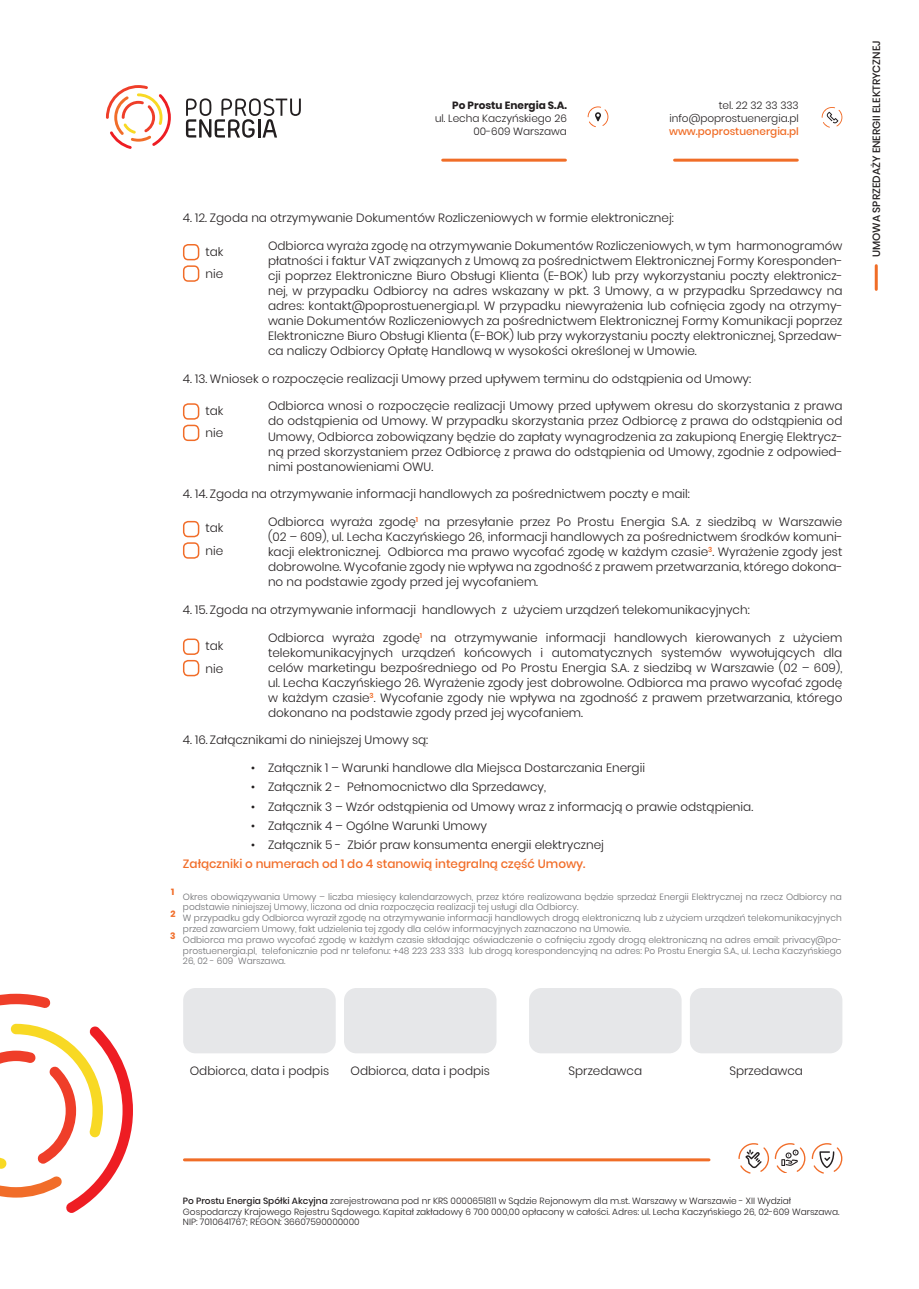
<style>
.page{position:relative;width:919px;height:1289px;background:#fff}
.page>*{position:absolute;margin:0;border:0;box-sizing:border-box;transform-origin:0 0}
.t1{font:300 12px/15px "Poppins";color:#231f20;text-align:justify}
.t2{font:500 12px "Poppins";color:#f16d29}
.t3{font:300 10.5px/12.6px "Poppins";color:#231f20;text-align:right}
.t4{font:500 10.5px "Poppins";color:#231f20}
.t5{font:500 10.5px "Poppins";color:#f06d27}
.t6{font:700 10.5px "Poppins";color:#231f20}
.t7{font:300 9px/10.8px "Poppins";color:#6c6d70}
.t8{font:300 9px/10.8px "Poppins";color:#231f20}
.t9{font:700 9px "Poppins";color:#f16d29}
.s1{font-weight:500}
</style>
<div class="page">
<hr style="left:442px;top:159px;width:123px;height:3px;background:#f06d27">
<hr style="left:184px;top:1158px;width:525px;height:3px;background:#f06d27">
<hr style="left:674px;top:159px;width:123px;height:3px;background:#f06d27">
<hr style="left:874px;top:266px;width:3px;height:23px;background:#f06d27">
<svg style="left:821px;top:107px;width:21px;height:21px"></svg>
<svg style="left:587px;top:106px;width:21px;height:21px"></svg>
<svg style="left:186px;top:98px;width:115px;height:40px"></svg>
<svg style="left:106px;top:85px;width:65px;height:64px"></svg>
<svg style="left:0;top:993px;width:133px;height:219px"></svg>
<svg style="left:738px;top:1143px;width:67px;height:30px"></svg>
<svg style="left:811px;top:1143px;width:31px;height:30px"></svg>
<div style="left:183px;top:244px;width:16px;height:16px;border:2px solid #f16d29;border-radius:4px"></div>
<div style="left:183px;top:265px;width:16px;height:17px;border:2px solid #f16d29;border-radius:4px"></div>
<div style="left:183px;top:403px;width:16px;height:16px;border:2px solid #f16d29;border-radius:4px"></div>
<div style="left:183px;top:424px;width:16px;height:17px;border:2px solid #f16d29;border-radius:4px"></div>
<div style="left:183px;top:521px;width:16px;height:16px;border:2px solid #f16d29;border-radius:4px"></div>
<div style="left:183px;top:542px;width:16px;height:16px;border:2px solid #f16d29;border-radius:4px"></div>
<div style="left:183px;top:638px;width:16px;height:17px;border:2px solid #f16d29;border-radius:4px"></div>
<div style="left:183px;top:660px;width:16px;height:16px;border:2px solid #f16d29;border-radius:4px"></div>
<div style="left:689px;top:988px;width:153px;height:65px;background:#e6e7e9;border-radius:12px"></div>
<div style="left:529px;top:988px;width:152px;height:65px;background:#e6e7e9;border-radius:12px"></div>
<div style="left:183px;top:988px;width:153px;height:65px;background:#e6e7e9;border-radius:12px"></div>
<div style="left:344px;top:988px;width:152px;height:65px;background:#e6e7e9;border-radius:12px"></div>
<p class="t6" style="left:452px;top:100px;width:116px">Po Prostu Energia S.A.</p>
<p class="t3" style="left:435px;top:112px;width:133px">ul. Lecha Kaczyńskiego 26<br>00-609 Warszawa</p>
<p class="t3" style="left:669px;top:99px;width:131px">tel. 22 32 33 333 info@poprostuenergia.pl</p>
<p class="t5" style="left:669px;top:125px;width:131px">www.poprostuenergia.pl</p>
<p class="t1" style="left:183px;top:210px;width:492px">4. 12. Zgoda na otrzymywanie Dokumentów Rozliczeniowych w formie elektronicznej:</p>
<p class="t1" style="left:268px;top:238px;width:576px">Odbiorca wyraża zgodę na otrzymywanie Dokumentów Rozliczeniowych, w tym harmonogramów płatności i faktur VAT związanych z Umową za pośrednictwem Elektronicznej Formy Koresponden&shy;cji poprzez Elektroniczne Biuro Obsługi Klienta (E-BOK) lub przy wykorzystaniu poczty elektronicz&shy;nej, w przypadku Odbiorcy na adres wskazany w pkt. 3 Umowy, a w przypadku Sprzedawcy na adres: kontakt@poprostuenergia.pl. W przypadku niewyrażenia lub cofnięcia zgody na otrzymy&shy;wanie Dokumentów Rozliczeniowych za pośrednictwem Elektronicznej Formy Komunikacji poprzez Elektroniczne Biuro Obsługi Klienta (E-BOK) lub przy wykorzystaniu poczty elektronicznej, Sprzedaw&shy;ca naliczy Odbiorcy Opłatę Handlową w wysokości określonej w Umowie.</p>
<p class="t1" style="left:183px;top:371px;width:569px">4. 13. Wniosek o rozpoczęcie realizacji Umowy przed upływem terminu do odstąpienia od Umowy:</p>
<p class="t1" style="left:268px;top:399px;width:576px">Odbiorca wnosi o rozpoczęcie realizacji Umowy przed upływem okresu do skorzystania z prawa do odstąpienia od Umowy. W przypadku skorzystania przez Odbiorcę z prawa do odstąpienia od Umowy, Odbiorca zobowiązany będzie do zapłaty wynagrodzenia za zakupioną Energię Elektrycz&shy;ną przed skorzystaniem przez Odbiorcę z prawa do odstąpienia od Umowy, zgodnie z odpowied&shy;nimi postanowieniami OWU.</p>
<p class="t1" style="left:183px;top:486px;width:508px">4. 14. Zgoda na otrzymywanie informacji handlowych za pośrednictwem poczty e mail:</p>
<p class="t1" style="left:268px;top:514px;width:576px">Odbiorca wyraża zgodę<sup>1</sup> na przesyłanie przez Po Prostu Energia S.A. z siedzibą w Warszawie (02 – 609), ul. Lecha Kaczyńskiego 26, informacji handlowych za pośrednictwem środków komuni&shy;kacji elektronicznej. Odbiorca ma prawo wycofać zgodę w każdym czasie<sup>3</sup>. Wyrażenie zgody jest dobrowolne. Wycofanie zgody nie wpływa na zgodność z prawem przetwarzania, którego dokona&shy;no na podstawie zgody przed jej wycofaniem.</p>
<p class="t1" style="left:183px;top:602px;width:568px">4. 15. Zgoda na otrzymywanie informacji handlowych z użyciem urządzeń telekomunikacyjnych:</p>
<p class="t1" style="left:268px;top:630px;width:576px">Odbiorca wyraża zgodę<sup>1</sup> na otrzymywanie informacji handlowych kierowanych z użyciem telekomunikacyjnych urządzeń końcowych i automatycznych systemów wywołujących dla celów marketingu bezpośredniego od Po Prostu Energia S.A. z siedzibą w Warszawie (02 – 609), ul. Lecha Kaczyńskiego 26. Wyrażenie zgody jest dobrowolne. Odbiorca ma prawo wycofać zgodę w każdym czasie<sup>3</sup>. Wycofanie zgody nie wpływa na zgodność z prawem przetwarzania, którego dokonano na podstawie zgody przed jej wycofaniem.</p>
<p class="t1" style="left:183px;top:732px;width:247px">4. 16. Załącznikami do niniejszej Umowy są:</p>
<p class="t1" style="left:251px;top:760px;width:395px">• Załącznik 1 – Warunki handlowe dla Miejsca Dostarczania Energii</p>
<p class="t1" style="left:251px;top:779px;width:296px">• Załącznik 2 - Pełnomocnictwo dla Sprzedawcy,</p>
<p class="t1" style="left:251px;top:799px;width:503px">• Załącznik 3 – Wzór odstąpienia od Umowy wraz z informacją o prawie odstąpienia.</p>
<p class="t1" style="left:251px;top:818px;width:237px">• Załącznik 4 – Ogólne Warunki Umowy</p>
<p class="t1" style="left:251px;top:837px;width:354px">• Załącznik 5 - Zbiór praw konsumenta energii elektrycznej</p>
<p class="t2" style="left:183px;top:857px;width:404px">Załączniki o numerach od 1 do 4 stanowią integralną część Umowy.</p>
<p class="t1" style="left:205px;top:240px;width:20px;line-height:22.5px">tak nie</p>
<p class="t1" style="left:205px;top:399px;width:20px;line-height:22.5px">tak nie</p>
<p class="t1" style="left:205px;top:517px;width:20px;line-height:22.5px">tak nie</p>
<p class="t1" style="left:205px;top:634px;width:20px;line-height:22.5px">tak nie</p>
<p class="t9" style="left:171px;top:887px;width:5px">1</p>
<p class="t9" style="left:170px;top:909px;width:7px">2</p>
<p class="t9" style="left:170px;top:930px;width:7px">3</p>
<p class="t7" style="left:183px;top:891px;width:660px">Okres obowiązywania Umowy – liczba miesięcy kalendarzowych, przez które realizowana będzie sprzedaż Energii Elektrycznej na rzecz Odbiorcy na podstawie niniejszej Umowy, liczona od dnia rozpoczęcia realizacji tej usługi dla Odbiorcy.<br>W przypadku gdy Odbiorca wyraził zgodę na otrzymywanie informacji handlowych drogą elektroniczną lub z użyciem urządzeń telekomunikacyjnych przed zawarciem Umowy, fakt udzielenia tej zgody dla celów informacyjnych zaznaczono na Umowie.<br>Odbiorca ma prawo wycofać zgodę w każdym czasie składając oświadczenie o cofnięciu zgody drogą elektroniczną na adres email: privacy@po&shy;prostuenergia.pl, telefonicznie pod nr telefonu: +48 223 233 333 lub drogą korespondencyjną na adres: Po Prostu Energia S.A., ul. Lecha Kaczyńskiego 26, 02 - 609 Warszawa.</p>
<p class="t4" style="left:870px;top:257px;width:218px;rotate:-90deg">UMOWA SPRZEDAŻY ENERGII ELEKTRYCZNEJ</p>
<p class="t1" style="left:190px;top:1063px;width:141px">Odbiorca, data i podpis</p>
<p class="t1" style="left:350px;top:1063px;width:141px">Odbiorca, data i podpis</p>
<p class="t1" style="left:568px;top:1063px;width:75px">Sprzedawca</p>
<p class="t1" style="left:729px;top:1063px;width:75px">Sprzedawca</p>
<p class="t8" style="left:183px;top:1195px;width:658px"><span class="s1">Po Prostu Energia Spółki Akcyjna</span> zarejestrowana pod nr KRS 0000651811 w Sądzie Rejonowym dla m.st. Warszawy w Warszawie - XII Wydział<br>Gospodarczy Krajowego Rejestru Sądowego. Kapitał zakładowy 6 700 000,00 opłacony w całości. Adres: ul. Lecha Kaczyńskiego 26, 02-609 Warszawa.<br>NIP: 7010641767; REGON: 36607590000000</p>
</div>
